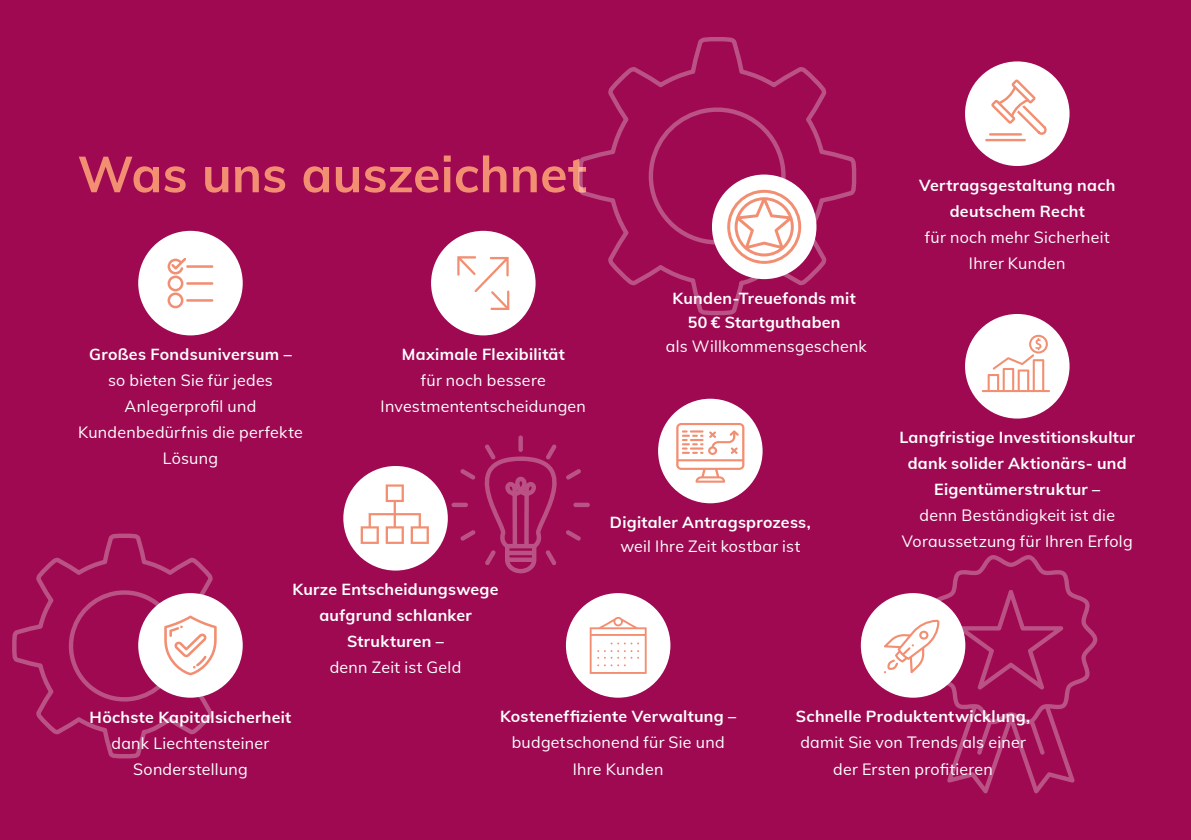
<style>
.page{position:relative;width:1191px;height:840px;background:#fff}
.page>*{position:absolute;margin:0;border:0;box-sizing:border-box;transform-origin:0 0}
.t1{font:700 50px "Mulish";letter-spacing:.005em;color:#f28e71}
.t2{font:16px/26px "Mulish";letter-spacing:.015em;color:#fff;text-align:center}
.t3{font:700 16px/26px "Mulish";letter-spacing:.015em;color:#fff;text-align:center}
</style>
<div class="page">
<div style="left:0;top:0;width:1191px;height:839px;background:#9e0952"></div>
<svg style="left:924px;top:555px;width:173px;height:238px"></svg>
<svg style="left:958px;top:589px;width:105px;height:100px"></svg>
<div style="left:518px;top:435px;width:5px;height:16px;border:2px solid #fff"></div>
<div style="left:451px;top:502px;width:17px;height:5px;border:2px solid #fff"></div>
<div style="left:573px;top:502px;width:17px;height:5px;border:2px solid #fff"></div>
<svg style="left:458px;top:442px;width:124px;height:132px"></svg>
<svg style="left:578px;top:37px;width:279px;height:279px"></svg>
<svg style="left:12px;top:533px;width:226px;height:226px"></svg>
<div style="left:965px;top:314px;width:104px;height:104px;background:#fff;border-radius:50%"></div>
<svg style="left:981px;top:334px;width:69px;height:58px"></svg>
<div style="left:138px;top:231px;width:105px;height:104px;background:#fff;border-radius:50%"></div>
<svg style="left:168px;top:258px;width:18px;height:50px"></svg>
<hr style="left:186px;top:282px;width:27px;height:2px;background:#f28e71">
<hr style="left:186px;top:265px;width:27px;height:3px;background:#f28e71">
<hr style="left:186px;top:299px;width:27px;height:2px;background:#f28e71">
<div style="left:431px;top:231px;width:104px;height:104px;background:#fff;border-radius:50%"></div>
<svg style="left:457px;top:256px;width:52px;height:54px"></svg>
<div style="left:712px;top:174px;width:104px;height:105px;background:#fff;border-radius:50%"></div>
<svg style="left:727px;top:190px;width:74px;height:74px"></svg>
<div style="left:138px;top:592px;width:105px;height:105px;background:#fff;border-radius:50%"></div>
<svg style="left:164px;top:615px;width:53px;height:59px"></svg>
<div style="left:965px;top:61px;width:104px;height:105px;background:#fff;border-radius:50%"></div>
<svg style="left:989px;top:79px;width:58px;height:57px"></svg>
<hr style="left:990px;top:133px;width:31px;height:2px;background:#f28e71">
<hr style="left:986px;top:139px;width:38px;height:2px;background:#f28e71">
<div style="left:343px;top:465px;width:105px;height:105px;background:#fff;border-radius:50%"></div>
<svg style="left:361px;top:484px;width:68px;height:59px"></svg>
<div style="left:566px;top:592px;width:104px;height:105px;background:#fff;border-radius:50%"></div>
<svg style="left:589px;top:616px;width:57px;height:57px"></svg>
<div style="left:861px;top:592px;width:104px;height:105px;background:#fff;border-radius:50%"></div>
<svg style="left:884px;top:619px;width:55px;height:53px"></svg>
<div style="left:658px;top:398px;width:104px;height:105px;background:#fff;border-radius:50%"></div>
<svg style="left:676px;top:423px;width:68px;height:59px"></svg>
<h1 class="t1" style="left:78px;top:138px;width:511px">Was uns auszeichnet</h1>
<p class="t3" style="left:89px;top:340px;width:204px">Großes Fondsuniversum –</p>
<p class="t2" style="left:78px;top:366px;width:226px">so bieten Sie für jedes<br>Anlegerprofil und<br>Kundenbedürfnis die perfekte<br>Lösung</p>
<p class="t3" style="left:402px;top:340px;width:165px">Maximale Flexibilität</p>
<p class="t2" style="left:380px;top:366px;width:207px">für noch bessere<br>Investmententscheidungen</p>
<p class="t3" style="left:292px;top:575px;width:208px">Kurze Entscheidungswege aufgrund schlanker<br>Strukturen –</p>
<p class="t2" style="left:330px;top:653px;width:133px">denn Zeit ist Geld</p>
<p class="t3" style="left:672px;top:285px;width:185px;line-height:24px">Kunden-Treuefonds mit<br>50 € Startguthaben</p>
<p class="t2" style="left:666px;top:332px;width:202px">als Willkommensgeschenk</p>
<p class="t3" style="left:610px;top:508px;width:203px">Digitaler Antragsprozess,</p>
<p class="t2" style="left:620px;top:532px;width:181px">weil Ihre Zeit kostbar ist</p>
<p class="t3" style="left:919px;top:171px;width:198px">Vertragsgestaltung nach deutschem Recht</p>
<p class="t2" style="left:925px;top:223px;width:186px">für noch mehr Sicherheit<br>Ihrer Kunden</p>
<p class="t3" style="left:899px;top:423px;width:237px">Langfristige Investitionskultur dank solider Aktionärs- und<br>Eigentümerstruktur –</p>
<p class="t2" style="left:902px;top:501px;width:232px">denn Beständigkeit ist die<br>Voraussetzung für Ihren Erfolg</p>
<p class="t3" style="left:90px;top:702px;width:203px">Höchste Kapitalsicherheit</p>
<p class="t2" style="left:112px;top:728px;width:159px">dank Liechtensteiner<br>Sonderstellung</p>
<p class="t3" style="left:500px;top:702px;width:237px">Kosteneffiziente Verwaltung –</p>
<p class="t2" style="left:512px;top:728px;width:214px">budgetschonend für Sie und<br>Ihre Kunden</p>
<p class="t3" style="left:796px;top:702px;width:236px">Schnelle Produktentwicklung,</p>
<p class="t2" style="left:800px;top:728px;width:227px">damit Sie von Trends als einer der Ersten profitieren</p>
</div>
